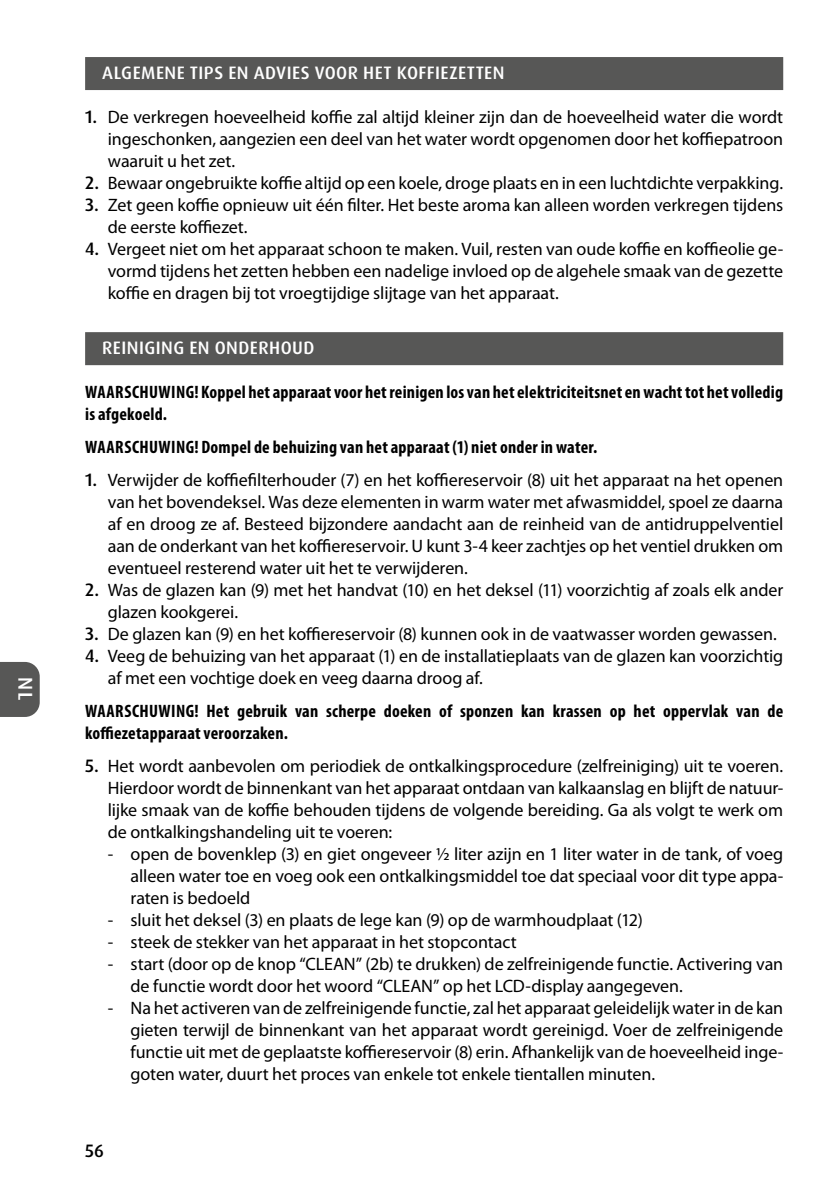
<style>
.page{position:relative;width:840px;height:1191px;background:#fff}
.page>*{position:absolute;margin:0;border:0;box-sizing:border-box;transform-origin:0 0}
.t1{font:500 20px "Dax Pro";color:#fff}
.t2{font:18px/22px "Myriad Pro";letter-spacing:-.005em;color:#000;text-align:justify}
.t3{font:700 condensed 18px/22px "Myriad Pro";letter-spacing:.01em;color:#000}
.t4{font:500 18px "Dax Pro";letter-spacing:.025em;color:#fff}
.t5{font:500 18px "Dax Pro";color:#000}
.s1{font-family:"Dax Pro";font-weight:500}
</style>
<div class="page">
<div style="left:0;top:662px;width:40px;height:55px;background:#575756"></div>
<div style="left:85px;top:57px;width:697px;height:33px;background:#575756"></div>
<div style="left:85px;top:332px;width:697px;height:33px;background:#575756"></div>
<p class="t1" style="left:38px;top:676px;width:25px;rotate:90deg">NL</p>
<p class="t4" style="left:102px;top:61px;width:403px">ALGEMENE TIPS EN ADVIES VOOR HET KOFFIEZETTEN</p>
<p class="t2" style="left:108px;top:106px;width:676px;text-indent:-23px"><span class="s1">1.</span> De verkregen hoeveelheid koffie zal altijd kleiner zijn dan de hoeveelheid water die wordt ingeschonken, aangezien een deel van het water wordt opgenomen door het koffiepatroon waaruit u het zet.</p>
<p class="t2" style="left:85px;top:172px;width:699px"><span class="s1">2.</span> Bewaar ongebruikte koffie altijd op een koele, droge plaats en in een luchtdichte verpakking.</p>
<p class="t2" style="left:108px;top:194px;width:676px;text-indent:-23px"><span class="s1">3.</span> Zet geen koffie opnieuw uit één filter. Het beste aroma kan alleen worden verkregen tijdens de eerste koffiezet.</p>
<p class="t2" style="left:108px;top:238px;width:676px;text-indent:-23px"><span class="s1">4.</span> Vergeet niet om het apparaat schoon te maken. Vuil, resten van oude koffie en koffieolie ge&shy;vormd tijdens het zetten hebben een nadelige invloed op de algehele smaak van de gezette koffie en dragen bij tot vroegtijdige slijtage van het apparaat.</p>
<p class="t4" style="left:102px;top:336px;width:214px">REINIGING EN ONDERHOUD</p>
<p class="t3" style="left:85px;top:381px;width:699px">WAARSCHUWING! Koppel het apparaat voor het reinigen los van het elektriciteitsnet en wacht tot het volledig is afgekoeld.</p>
<p class="t3" style="left:85px;top:436px;width:513px">WAARSCHUWING! Dompel de behuizing van het apparaat (1) niet onder in water.</p>
<p class="t2" style="left:108px;top:469px;width:676px;text-indent:-23px"><span class="s1">1.</span> Verwijder de koffiefilterhouder (7) en het koffiereservoir (8) uit het apparaat na het openen van het bovendeksel. Was deze elementen in warm water met afwasmiddel, spoel ze daarna af en droog ze af. Besteed bijzondere aandacht aan de reinheid van de antidruppelventiel aan de onderkant van het koffiereservoir. U kunt 3-4 keer zachtjes op het ventiel drukken om eventueel resterend water uit het te verwijderen.</p>
<p class="t2" style="left:108px;top:579px;width:676px;text-indent:-23px"><span class="s1">2.</span> Was de glazen kan (9) met het handvat (10) en het deksel (11) voorzichtig af zoals elk ander glazen kookgerei.</p>
<p class="t2" style="left:85px;top:623px;width:693px"><span class="s1">3.</span> De glazen kan (9) en het koffiereservoir (8) kunnen ook in de vaatwasser worden gewassen.</p>
<p class="t2" style="left:108px;top:645px;width:676px;text-indent:-23px"><span class="s1">4.</span> Veeg de behuizing van het apparaat (1) en de installatieplaats van de glazen kan voorzichtig af met een vochtige doek en veeg daarna droog af.</p>
<p class="t3" style="left:85px;top:700px;width:699px">WAARSCHUWING! Het gebruik van scherpe doeken of sponzen kan krassen op het oppervlak van de koffiezetapparaat veroorzaken.</p>
<p class="t2" style="left:108px;top:755px;width:676px;text-indent:-23px"><span class="s1">5.</span> Het wordt aanbevolen om periodiek de ontkalkingsprocedure (zelfreiniging) uit te voeren.<br>Hierdoor wordt de binnenkant van het apparaat ontdaan van kalkaanslag en blijft de natuur&shy;lijke smaak van de koffie behouden tijdens de volgende bereiding. Ga als volgt te werk om de ontkalkingshandeling uit te voeren:</p>
<p class="t2" style="left:130px;top:843px;width:653px;text-indent:-23px">- open de bovenklep (3) en giet ongeveer ½ liter azijn en 1 liter water in de tank, of voeg alleen water toe en voeg ook een ontkalkingsmiddel toe dat speciaal voor dit type appa&shy;raten is bedoeld</p>
<p class="t2" style="left:108px;top:909px;width:536px">- sluit het deksel (3) en plaats de lege kan (9) op de warmhoudplaat (12)</p>
<p class="t2" style="left:108px;top:931px;width:410px">- steek de stekker van het apparaat in het stopcontact</p>
<p class="t2" style="left:130px;top:953px;width:653px;text-indent:-23px">- start (door op de knop “CLEAN” (2b) te drukken) de zelfreinigende functie. Activering van de functie wordt door het woord “CLEAN” op het LCD-display aangegeven.</p>
<p class="t2" style="left:130px;top:997px;width:654px;text-indent:-23px">- Na het activeren van de zelfreinigende functie, zal het apparaat geleidelijk water in de kan gieten terwijl de binnenkant van het apparaat wordt gereinigd. Voer de zelfreinigende functie uit met de geplaatste koffiereservoir (8) erin. Afhankelijk van de hoeveelheid inge&shy;goten water, duurt het proces van enkele tot enkele tientallen minuten.</p>
<p class="t5" style="left:85px;top:1139px;width:20px">56</p>
</div>
